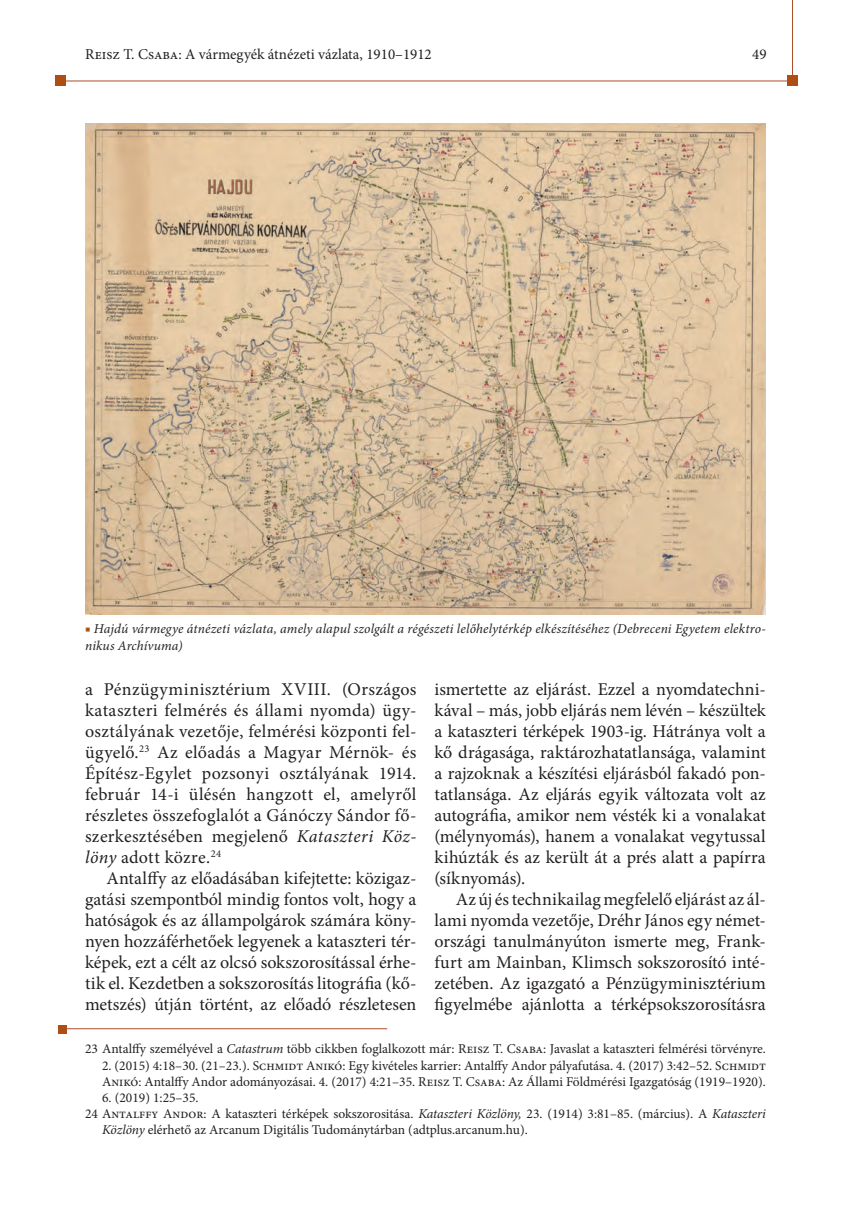
<style>
.page{position:relative;width:851px;height:1212px;background:#fff}
.page>*{position:absolute;margin:0;border:0;box-sizing:border-box;transform-origin:0 0}
.t1{font:18px/21px "Minion Pro";color:#231f20;text-align:justify}
.t2{font:15px "Minion Pro";color:#231f20}
.footnote_text{font:13.5px/16.2px "Minion Pro";color:#231f20}
.képaláírás{font:italic 13.5px/16.5px "Minion Pro";letter-spacing:.01em;color:#231f20}
.s1{color:#ae4e14}
.s2{font-style:italic}
</style>
<div class="page">
<hr style="left:59px;top:81px;width:733px;height:1px;background:#ae4f25">
<hr style="left:792px;top:0;width:1px;height:86px;background:#ae4f25">
<div style="left:55px;top:75px;width:11px;height:11px;background:#ae4e14"></div>
<div style="left:787px;top:75px;width:10px;height:11px;background:#ae4e14"></div>
<img style="left:85px;top:123px;width:680px;height:491px">
<hr style="left:58px;top:1028px;width:329px;height:1px;background:#ae4f25">
<div style="left:58px;top:1025px;width:9px;height:8px;background:#ae4e14"></div>
<p class="t2" style="left:85px;top:44px;width:348px">Reisz T. Csaba: A vármegyék átnézeti vázlata, 1910–1912</p>
<p class="t2" style="left:752px;top:45px;width:16px">49</p>
<p class="képaláírás" style="left:85px;top:620px;width:682px"><span class="s1">■</span> Hajdú vármegye átnézeti vázlata, amely alapul szolgált a régészeti lelőhelytérkép elkészítéséhez (Debreceni Egyetem elektro&shy;nikus Archívuma)</p>
<p class="t1" style="left:85px;top:678px;width:333px">a Pénzügyminisztérium XVIII. (Országos kataszteri felmérés és állami nyomda) ügy&shy;osztályának vezetője, felmérési központi fel&shy;ügyelő.<sup>23</sup> Az előadás a Magyar Mérnök- és Építész-Egylet pozsonyi osztályának 1914. február 14-i ülésén hangzott el, amelyről részletes összefoglalót a Gánóczy Sándor fő&shy;szerkesztésében megjelenő <span class="s2">Kataszteri Köz&shy;löny</span> adott közre.<sup>24</sup></p>
<p class="t1" style="left:85px;top:867px;width:333px;text-indent:21px">Antalffy az előadásában kifejtette: közigaz&shy;gatási szempontból mindig fontos volt, hogy a hatóságok és az állampolgárok számára kön - nyen hozzáférhetőek legyenek a kataszteri tér&shy;képek, ezt a célt az olcsó sokszorosítással érhe&shy;tik el. Kezdetben a sokszorosítás litográfia (kő&shy;metszés) útján történt, az előadó részletesen</p>
<p class="t1" style="left:434px;top:678px;width:333px">ismertette az eljárást. Ezzel a nyomdatechni&shy;kával – más, jobb eljárás nem lévén – készültek a kataszteri térképek 1903-ig. Hátránya volt a kő drágasága, raktározhatatlansága, valamint a rajzoknak a készítési eljárásból fakadó pon&shy;tatlansága. Az eljárás egyik változata volt az autográfia, amikor nem vésték ki a vonalakat (mélynyomás), hanem a vonalakat vegytussal kihúzták és az került át a prés alatt a papírra (síknyomás).</p>
<p class="t1" style="left:434px;top:888px;width:333px;text-indent:21px">Az új és technikailag megfelelő eljárást az ál&shy;lami nyomda vezetője, Dréhr János egy német&shy;országi tanulmányúton ismerte meg, Frank&shy;furt am Mainban, Klimsch sokszorosító inté&shy;zetében. Az igazgató a Pénzügyminisztérium figyelmébe ajánlotta a térképsokszorosításra</p>
<p class="footnote_text" style="left:85px;top:1041px;width:682px">23 Antalffy személyével a <span class="s2">Catastrum</span> több cikkben foglalkozott már: Reisz T. Csaba: Javaslat a kataszteri felmérési törvényre.</p>
<p class="footnote_text" style="left:102px;top:1057px;width:665px">2. (2015) 4:18–30. (21–23.). Schmidt Anikó: Egy kivételes karrier: Antalffy Andor pályafutása. 4. (2017) 3:42–52. Schmidt<br>Anikó: Antalffy Andor adományozásai. 4. (2017) 4:21–35. Reisz T. Csaba: Az Állami Földmérési Igazgatóság (1919–1920).</p>
<p class="footnote_text" style="left:102px;top:1090px;width:98px">6. (2019) 1:25–35.</p>
<p class="footnote_text" style="left:102px;top:1106px;width:665px;text-indent:-17px">24 Antalffy Andor: A kataszteri térképek sokszorositása. <span class="s2">Kataszteri Közlöny,</span> 23. (1914) 3:81–85. (március). A <span class="s2">Kataszteri<br>Közlöny</span> elérhető az Arcanum Digitális Tudománytárban (adtplus.arcanum.hu).</p>
</div>
